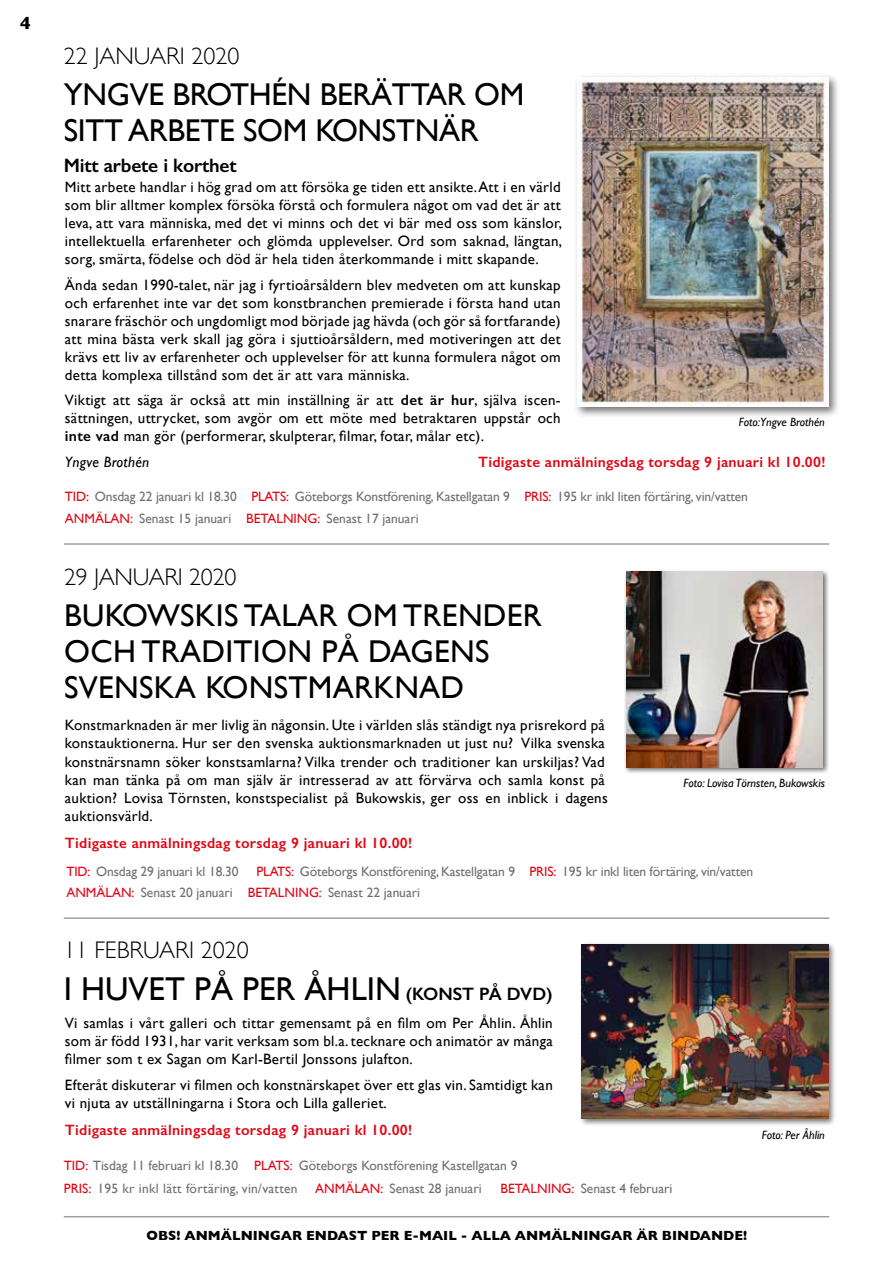
<style>
.page{position:relative;width:893px;height:1263px;background:#fff}
.page>*{position:absolute;margin:0;border:0;box-sizing:border-box;transform-origin:0 0}
.t1{font:33px "Gill Sans";color:#000}
.t2{font:31.5px/36px "Gill Sans";letter-spacing:.01em;color:#000}
.t3{font:31.5px/36px "Gill Sans";letter-spacing:-.01em;color:#000}
.t4{font:300 24px "Gill Sans";color:#000}
.t5{font:600 19.5px "Gill Sans";letter-spacing:-.01em;color:#000}
.t6{font:700 18px "Gill Sans";color:#000}
.t7{font:15px/18px "Gill Sans";letter-spacing:.02em;color:#000;text-align:justify}
.t8{font:600 15px "Gill Sans";letter-spacing:.02em;color:#e30614}
.t9{font:italic 15px "Gill Sans";letter-spacing:.02em;color:#000}
.t10{font:13.5px/21.8px "Gill Sans";color:#706f6f}
.t11{font:700 13.5px "Gill Sans";color:#000}
.t12{font:italic 12px "Gill Sans";color:#000}
.s1{font-weight:600}
.s2{color:#e30614}
.s3{font-weight:600;font-size:18px}
</style>
<div class="page">
<hr style="left:64px;top:1216px;width:765px;height:1px;background:#9f9f9f">
<hr style="left:64px;top:543px;width:765px;height:2px;background:#9f9f9f">
<div style="left:574px;top:74px;width:266px;height:344px;background:#000;opacity:.55"></div>
<img style="left:578px;top:78px;width:251px;height:329px">
<div style="left:579px;top:941px;width:257px;height:186px;background:#000;opacity:.55"></div>
<img style="left:582px;top:944px;width:246px;height:174px">
<div style="left:623px;top:569px;width:206px;height:205px;background:#000;opacity:.55"></div>
<img style="left:626px;top:572px;width:197px;height:195px">
<hr style="left:64px;top:917px;width:765px;height:2px;background:#9f9f9f">
<p class="t6" style="left:20px;top:9px;width:12px">4</p>
<h3 class="t4" style="left:64px;top:37px;width:177px">22 JANUARI 2020</h3>
<h2 class="t3" style="left:64px;top:76px;width:462px">YNGVE BROTHÉN BERÄTTAR OM<br>SITT ARBETE SOM KONSTNÄR</h2>
<h3 class="t5" style="left:64px;top:154px;width:174px">Mitt arbete i korthet</h3>
<p class="t7" style="left:65px;top:178px;width:499px">Mitt arbete handlar i hög grad om att försöka ge tiden ett ansikte. Att i en värld som blir alltmer komplex försöka förstå och formulera något om vad det är att leva, att vara människa, med det vi minns och det vi bär med oss som känslor, intellektuella erfarenheter och glömda upplevelser. Ord som saknad, längtan, sorg, smärta, födelse och död är hela tiden återkommande i mitt skapande.</p>
<p class="t7" style="left:65px;top:276px;width:497px">Ända sedan 1990-talet, när jag i fyrtioårsåldern blev medveten om att kunskap och erfarenhet inte var det som konstbranchen premierade i första hand utan snarare fräschör och ungdomligt mod började jag hävda (och gör så fortfarande) att mina bästa verk skall jag göra i sjuttioårsåldern, med motiveringen att det krävs ett liv av erfarenheter och upplevelser för att kunna formulera något om detta komplexa tillstånd som det är att vara människa.</p>
<p class="t7" style="left:65px;top:391px;width:497px">Viktigt att säga är också att min inställning är att <span class="s1">det är hur</span>, själva iscen&shy;sättningen, uttrycket, som avgör om ett möte med betraktaren uppstår och <span class="s1">inte vad</span> man gör (performerar, skulpterar, filmar, fotar, målar etc).</p>
<p class="t9" style="left:65px;top:453px;width:86px">Yngve Brothén</p>
<p class="t8" style="left:478px;top:453px;width:349px">Tidigaste anmälningsdag torsdag 9 januari kl 10.00!</p>
<p class="t12" style="left:739px;top:415px;width:87px">Foto:Yngve Brothén</p>
<p class="t10" style="left:65px;top:486px;width:685px"><span class="s2">TID:</span> Onsdag 22 januari kl 18.30 <span class="s2">PLATS:</span> Göteborgs Konstförening, Kastellgatan 9 <span class="s2">PRIS:</span> 195 kr inkl liten förtäring, vin/vatten<br><span class="s2">ANMÄLAN:</span> Senast 15 januari <span class="s2">BETALNING:</span> Senast 17 januari</p>
<h3 class="t4" style="left:64px;top:558px;width:174px">29 JANUARI 2020</h3>
<h2 class="t2" style="left:64px;top:596px;width:479px">BUKOWSKIS TALAR OM TRENDER<br>OCH TRADITION PÅ DAGENS<br>SVENSKA KONSTMARKNAD</h2>
<p class="t7" style="left:65px;top:716px;width:544px;text-align:left">Konstmarknaden är mer livlig än någonsin. Ute i världen slås ständigt nya prisrekord på konstauktionerna. Hur ser den svenska auktionsmarknaden ut just nu? Vilka svenska konstnärsnamn söker konstsamlarna? Vilka trender och traditioner kan urskiljas? Vad kan man tänka på om man själv är intresserad av att förvärva och samla konst på auktion? Lovisa Törnsten, konstspecialist på Bukowskis, ger oss en inblick i dagens auktionsvärld.</p>
<p class="t8" style="left:65px;top:833px;width:349px">Tidigaste anmälningsdag torsdag 9 januari kl 10.00!</p>
<p class="t12" style="left:684px;top:776px;width:143px">Foto: Lovisa Törnsten, Bukowskis</p>
<p class="t10" style="left:66px;top:860px;width:174px"><span class="s2">TID:</span> Onsdag 29 januari kl 18.30</p>
<p class="t10" style="left:66px;top:860px;width:688px;text-indent:190px"><span class="s2">PLATS:</span> Göteborgs Konstförening, Kastellgatan 9 <span class="s2">PRIS:</span> 195 kr inkl liten förtäring, vin/vatten<br><span class="s2">ANMÄLAN:</span> Senast 20 januari <span class="s2">BETALNING:</span> Senast 22 januari</p>
<h3 class="t4" style="left:64px;top:931px;width:186px">11 FEBRUARI 2020</h3>
<h1 class="t1" style="left:64px;top:969px;width:490px">I HUVET PÅ PER ÅHLIN <span class="s3">(KONST PÅ DVD)</span></h1>
<p class="t7" style="left:65px;top:1014px;width:489px">Vi samlas i vårt galleri och tittar gemensamt på en film om Per Åhlin. Åhlin som är född 1931, har varit verksam som bl.a. tecknare och animatör av många filmer som t ex Sagan om Karl-Bertil Jonssons julafton.</p>
<p class="t7" style="left:65px;top:1075px;width:489px">Efteråt diskuterar vi filmen och konstnärskapet över ett glas vin. Samtidigt kan vi njuta av utställningarna i Stora och Lilla galleriet.</p>
<p class="t8" style="left:65px;top:1120px;width:349px">Tidigaste anmälningsdag torsdag 9 januari kl 10.00!</p>
<p class="t10" style="left:64px;top:1154px;width:455px;line-height:22.5px"><span class="s2">TID:</span> Tisdag 11 februari kl 18.30 <span class="s2">PLATS:</span> Göteborgs Konstförening Kastellgatan 9<br><span class="s2">PRIS:</span> 195 kr inkl lätt förtäring, vin/vatten</p>
<p class="t10" style="left:315px;top:1177px;width:168px"><span class="s2">ANMÄLAN:</span> Senast 28 januari</p>
<p class="t10" style="left:500px;top:1177px;width:174px"><span class="s2">BETALNING:</span> Senast 4 februari</p>
<p class="t11" style="left:147px;top:1225px;width:602px">OBS! ANMÄLNINGAR ENDAST PER E-MAIL - ALLA ANMÄLNINGAR ÄR BINDANDE!</p>
<p class="t12" style="left:762px;top:1128px;width:64px">Foto: Per Åhlin</p>
</div>
